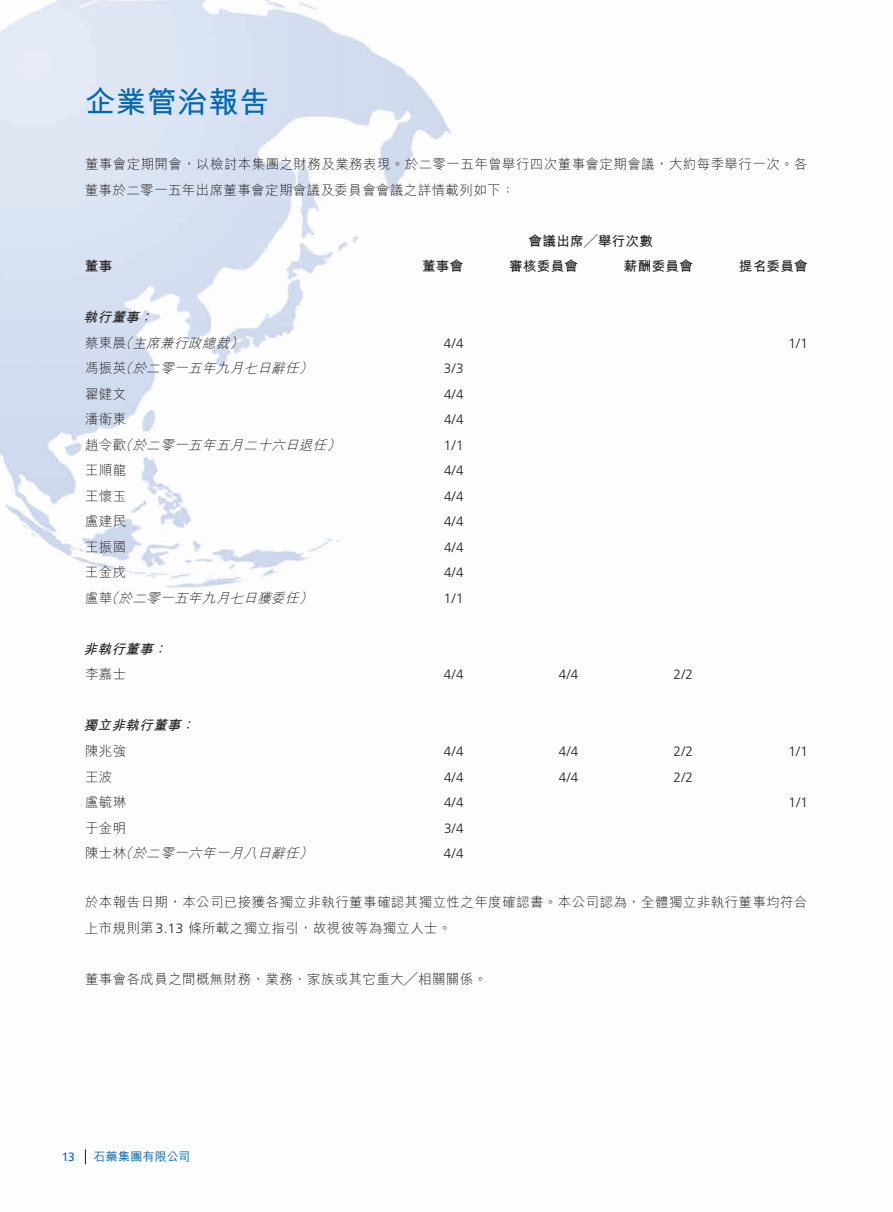
<style>
.page{position:relative;width:893px;height:1212px;background:#fff}
.page>*{position:absolute;margin:0;border:0;box-sizing:border-box;transform-origin:0 0}
.t1{font:700 30px "M Hei HK";letter-spacing:.03em;color:#0168b3}
.t2{font:300 13.5px/25.5px "M Hei HK";letter-spacing:.03em;color:#231f20}
.t3{font:300 13.5px "Frutiger";color:#231f20}
.t4{font:italic 300 13.5px "M Hei HK";color:#231f20}
.t5{font:700 13.5px "M Hei HK";letter-spacing:.03em;color:#231f20}
.t6{font:italic 700 13.5px "M Hei HK";color:#231f20}
.t7{font:500 12px "M Hei HK";letter-spacing:.015em;color:#0168b3}
.t8{font:12px "Frutiger";color:#0168b3}
.s1{font-style:normal}
.s2{font-family:"Frutiger"}
.s3{font-weight:700}
</style>
<div class="page">
<img style="left:0;top:0;width:452px;height:1165px">
<svg style="left:85px;top:1149px;width:1px;height:15px"></svg>
<h1 class="t1" style="left:85px;top:80px;width:186px">企業管治報告</h1>
<p class="t2" style="left:85px;top:151px;width:724px">董事會定期開會，以檢討本集團之財務及業務表現。於二零一五年曾舉行四次董事會定期會議，大約每季舉行一次。各董事於二零一五年出席董事會定期會議及委員會會議之詳情載列如下：</p>
<p class="t5" style="left:529px;top:231px;width:126px">會議出席╱舉行次數</p>
<p class="t5" style="left:739px;top:257px;width:71px">提名委員會</p>
<p class="t5" style="left:422px;top:257px;width:43px">董事會</p>
<p class="t5" style="left:509px;top:257px;width:71px">審核委員會</p>
<p class="t5" style="left:624px;top:257px;width:71px">薪酬委員會</p>
<p class="t5" style="left:85px;top:257px;width:29px">董事</p>
<p class="t6" style="left:84px;top:308px;width:61px">執行董事</p>
<p class="t6" style="left:139px;top:308px;width:20px">：</p>
<p class="t4" style="left:119px;top:333px;width:20px">（</p>
<p class="t4" style="left:230px;top:333px;width:20px">(</p>
<p class="t2" style="left:85px;top:330px;width:43px">蔡東晨</p>
<p class="t4" style="left:132px;top:333px;width:103px">主席兼行政總裁</p>
<p class="t3" style="left:444px;top:336px;width:21px">4/4</p>
<p class="t3" style="left:788px;top:336px;width:21px">1/1</p>
<p class="t4" style="left:119px;top:359px;width:20px">（</p>
<p class="t4" style="left:299px;top:359px;width:20px">(</p>
<p class="t4" style="left:132px;top:359px;width:172px">於二零一五年九月七日辭任</p>
<p class="t2" style="left:85px;top:355px;width:43px">馮振英</p>
<p class="t3" style="left:444px;top:361px;width:21px">3/3</p>
<p class="t2" style="left:85px;top:381px;width:43px">翟健文</p>
<p class="t3" style="left:444px;top:387px;width:21px">4/4</p>
<p class="t2" style="left:85px;top:406px;width:43px">潘衛東</p>
<p class="t3" style="left:444px;top:412px;width:21px">4/4</p>
<p class="t4" style="left:85px;top:435px;width:248px"><span class="s1">趙令歡</span>於二零一五年五月二十六日退任</p>
<p class="t4" style="left:119px;top:435px;width:20px">（</p>
<p class="t4" style="left:327px;top:435px;width:20px">(</p>
<p class="t3" style="left:444px;top:438px;width:21px">1/1</p>
<p class="t2" style="left:85px;top:457px;width:43px">王順龍</p>
<p class="t3" style="left:444px;top:463px;width:21px">4/4</p>
<p class="t2" style="left:85px;top:483px;width:43px">王懷玉</p>
<p class="t3" style="left:444px;top:489px;width:21px">4/4</p>
<p class="t2" style="left:85px;top:508px;width:43px">盧建民</p>
<p class="t3" style="left:444px;top:514px;width:21px">4/4</p>
<p class="t2" style="left:85px;top:534px;width:43px">王振國</p>
<p class="t3" style="left:444px;top:540px;width:21px">4/4</p>
<p class="t2" style="left:85px;top:559px;width:43px">王金戌</p>
<p class="t3" style="left:444px;top:565px;width:21px">4/4</p>
<p class="t4" style="left:105px;top:588px;width:20px">（</p>
<p class="t4" style="left:299px;top:588px;width:20px">(</p>
<p class="t4" style="left:85px;top:588px;width:220px"><span class="s1">盧華</span>於二零一五年九月七日獲委任</p>
<p class="t3" style="left:444px;top:591px;width:21px">1/1</p>
<p class="t6" style="left:84px;top:639px;width:75px">非執行董事</p>
<p class="t6" style="left:153px;top:639px;width:20px">：</p>
<p class="t2" style="left:85px;top:661px;width:43px">李嘉士</p>
<p class="t3" style="left:444px;top:667px;width:21px">4/4</p>
<p class="t3" style="left:559px;top:667px;width:21px">4/4</p>
<p class="t3" style="left:674px;top:667px;width:21px">2/2</p>
<p class="t6" style="left:84px;top:716px;width:103px">獨立非執行董事</p>
<p class="t6" style="left:181px;top:716px;width:20px">：</p>
<p class="t2" style="left:85px;top:738px;width:43px">陳兆強</p>
<p class="t3" style="left:444px;top:744px;width:21px">4/4</p>
<p class="t3" style="left:559px;top:744px;width:21px">4/4</p>
<p class="t3" style="left:674px;top:744px;width:21px">2/2</p>
<p class="t3" style="left:788px;top:744px;width:21px">1/1</p>
<p class="t2" style="left:85px;top:763px;width:29px">王波</p>
<p class="t3" style="left:444px;top:769px;width:21px">4/4</p>
<p class="t3" style="left:559px;top:769px;width:21px">4/4</p>
<p class="t3" style="left:674px;top:769px;width:21px">2/2</p>
<p class="t2" style="left:85px;top:789px;width:43px">盧毓琳</p>
<p class="t3" style="left:444px;top:795px;width:21px">4/4</p>
<p class="t3" style="left:788px;top:795px;width:21px">1/1</p>
<p class="t2" style="left:85px;top:814px;width:43px">于金明</p>
<p class="t3" style="left:444px;top:820px;width:21px">3/4</p>
<p class="t4" style="left:119px;top:843px;width:20px">（</p>
<p class="t2" style="left:85px;top:889px;width:724px">於本報告日期，本公司已接獲各獨立非執行董事確認其獨立性之年度確認書。本公司認為，全體獨立非執行董事均符合上市規則第<span class="s2">3.13</span> 條所載之獨立指引，故視彼等為獨立人士。</p>
<p class="t2" style="left:85px;top:965px;width:404px">董事會各成員之間概無財務、業務、家族或其它重大<span class="s3">╱</span>相關關係。</p>
<p class="t4" style="left:299px;top:843px;width:20px">(</p>
<p class="t4" style="left:85px;top:843px;width:220px"><span class="s1">陳士林</span>於二零一六年一月八日辭任</p>
<p class="t3" style="left:444px;top:846px;width:21px">4/4</p>
<p class="t8" style="left:62px;top:1149px;width:15px">13</p>
<p class="t7" style="left:94px;top:1148px;width:98px">石藥集團有限公司</p>
</div>
